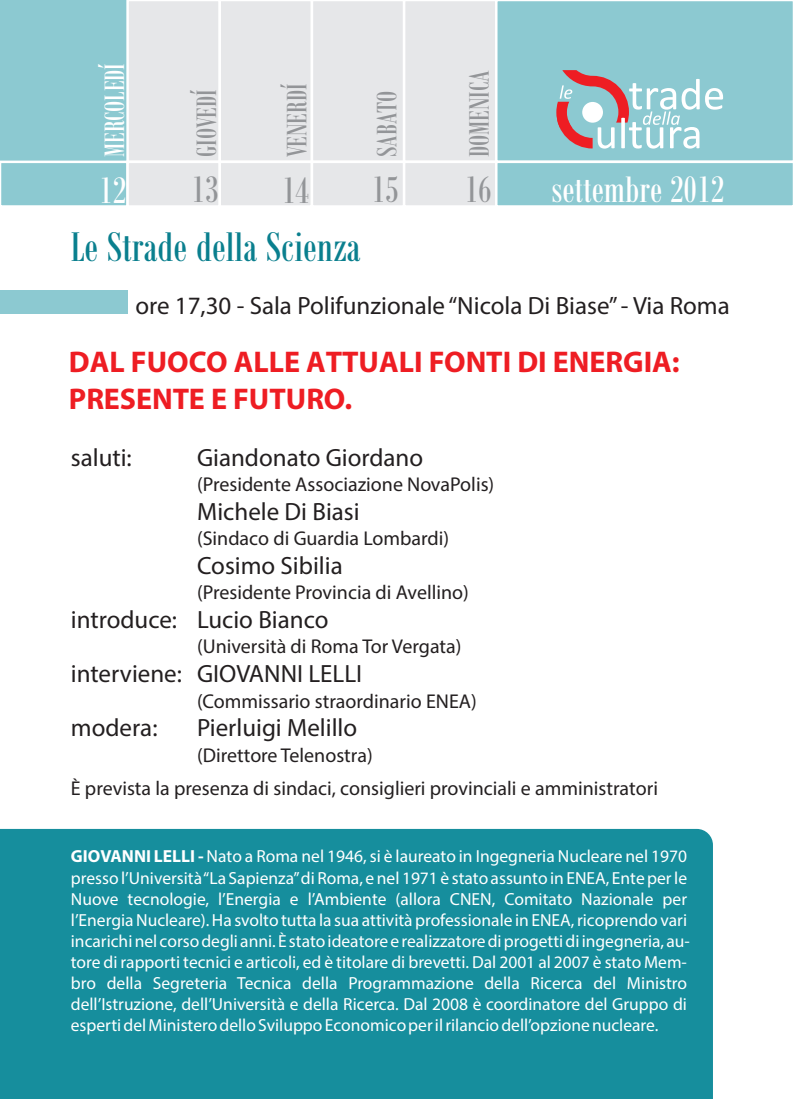
<style>
.page{position:relative;width:794px;height:1099px;background:#fff}
.page>*{position:absolute;margin:0;border:0;box-sizing:border-box;transform-origin:0 0}
.t1{font:45px "Bodoni MT Condensed";color:#0a7f8e}
.t2{font:40px "Bodoni MT Condensed";color:#fff}
.t3{font:40px "Bodoni MT Condensed";color:#939598}
.t4{font:30.5px "Bodoni MT Condensed";color:#939598}
.t5{font:30.5px "Bodoni MT Condensed";color:#fff}
.t6{font:700 30px/37.2px "Myriad Pro";color:#ee1d23}
.t7{font:25px "Myriad Pro";color:#231f20}
.t8{font:20px/33.8px "Myriad Pro";color:#231f20}
.t9{font:17.5px/21px "Myriad Pro";color:#fff}
.s1{font-weight:700}
</style>
<div class="page">
<div style="left:0;top:290px;width:128px;height:24px;background:#8cc9d1"></div>
<svg style="left:0;top:0;width:793px;height:206px;background:#bad7dc"></svg>
<div style="left:0;top:828px;width:713px;height:270px;background:#168e9d"></div>
<h3 class="t5" style="left:105px;top:157px;width:95px;rotate:-90deg">MERCOLEDÍ</h3>
<h3 class="t4" style="left:196px;top:157px;width:69px;rotate:-90deg">GIOVEDÍ</h3>
<h3 class="t4" style="left:287px;top:157px;width:75px;rotate:-90deg">VENERDÍ</h3>
<h3 class="t4" style="left:377px;top:157px;width:68px;rotate:-90deg">SABATO</h3>
<h3 class="t4" style="left:469px;top:157px;width:88px;rotate:-90deg">DOMENICA</h3>
<h2 class="t2" style="left:99px;top:177px;width:29px">12</h2>
<h2 class="t3" style="left:191px;top:177px;width:29px">13</h2>
<h2 class="t3" style="left:282px;top:177px;width:29px">14</h2>
<h2 class="t3" style="left:372px;top:177px;width:29px">15</h2>
<h2 class="t3" style="left:465px;top:177px;width:29px">16</h2>
<h1 class="t1" style="left:71px;top:232px;width:291px">Le Strade della Scienza</h1>
<h2 class="t2" style="left:551px;top:177px;width:174px">settembre 2012</h2>
<h3 class="t7" style="left:135px;top:295px;width:596px">ore 17,30 - Sala Polifunzionale “Nicola Di Biase” - Via Roma</h3>
<h3 class="t6" style="left:69px;top:346px;width:612px">DAL FUOCO ALLE ATTUALI FONTI DI ENERGIA:<br>PRESENTE E FUTURO.</h3>
<h3 class="t7" style="left:71px;top:447px;width:62px">saluti:</h3>
<h3 class="t7" style="left:197px;top:447px;width:228px">Giandonato Giordano</h3>
<p class="t8" style="left:197px;top:469px;width:299px">(Presidente Associazione NovaPolis)</p>
<h3 class="t7" style="left:197px;top:501px;width:164px">Michele Di Biasi</h3>
<p class="t8" style="left:197px;top:523px;width:254px">(Sindaco di Guardia Lombardi)</p>
<h3 class="t7" style="left:197px;top:555px;width:147px">Cosimo Sibilia</h3>
<p class="t8" style="left:197px;top:577px;width:273px">(Presidente Provincia di Avellino)</p>
<h3 class="t7" style="left:71px;top:609px;width:259px">introduce: Lucio Bianco</h3>
<p class="t8" style="left:197px;top:631px;width:266px">(Università di Roma Tor Vergata)</p>
<h3 class="t7" style="left:71px;top:663px;width:293px">interviene: GIOVANNI LELLI</h3>
<p class="t8" style="left:197px;top:685px;width:281px">(Commissario straordinario ENEA)</p>
<h3 class="t7" style="left:71px;top:717px;width:88px">modera:</h3>
<h3 class="t7" style="left:197px;top:717px;width:162px">Pierluigi Melillo</h3>
<p class="t8" style="left:71px;top:739px;width:588px;text-indent:126px">(Direttore Telenostra)<br>È prevista la presenza di sindaci, consiglieri provinciali e amministratori</p>
<p class="t9" style="left:71px;top:847px;width:620px"><span class="s1">GIOVANNI LELLI -</span> Nato a Roma nel 1946, si è laureato in Ingegneria Nucleare nel 1970 presso l’Università “La Sapienza”di Roma, e nel 1971 è stato assunto in ENEA, Ente per le Nuove tecnologie, l’Energia e l’Ambiente (allora CNEN, Comitato Nazionale per l’Energia Nucleare). Ha svolto tutta la sua attività professionale in ENEA, ricoprendo vari incarichi nel corso degli anni. È stato ideatore e realizzatore di progetti di ingegneria, au&shy;tore di rapporti tecnici e articoli, ed è titolare di brevetti. Dal 2001 al 2007 è stato Mem&shy;bro della Segreteria Tecnica della Programmazione della Ricerca del Ministro dell’Istruzione, dell’Università e della Ricerca. Dal 2008 è coordinatore del Gruppo di esperti del Ministero dello Sviluppo Economico per il rilancio dell’opzione nucleare.</p>
</div>
